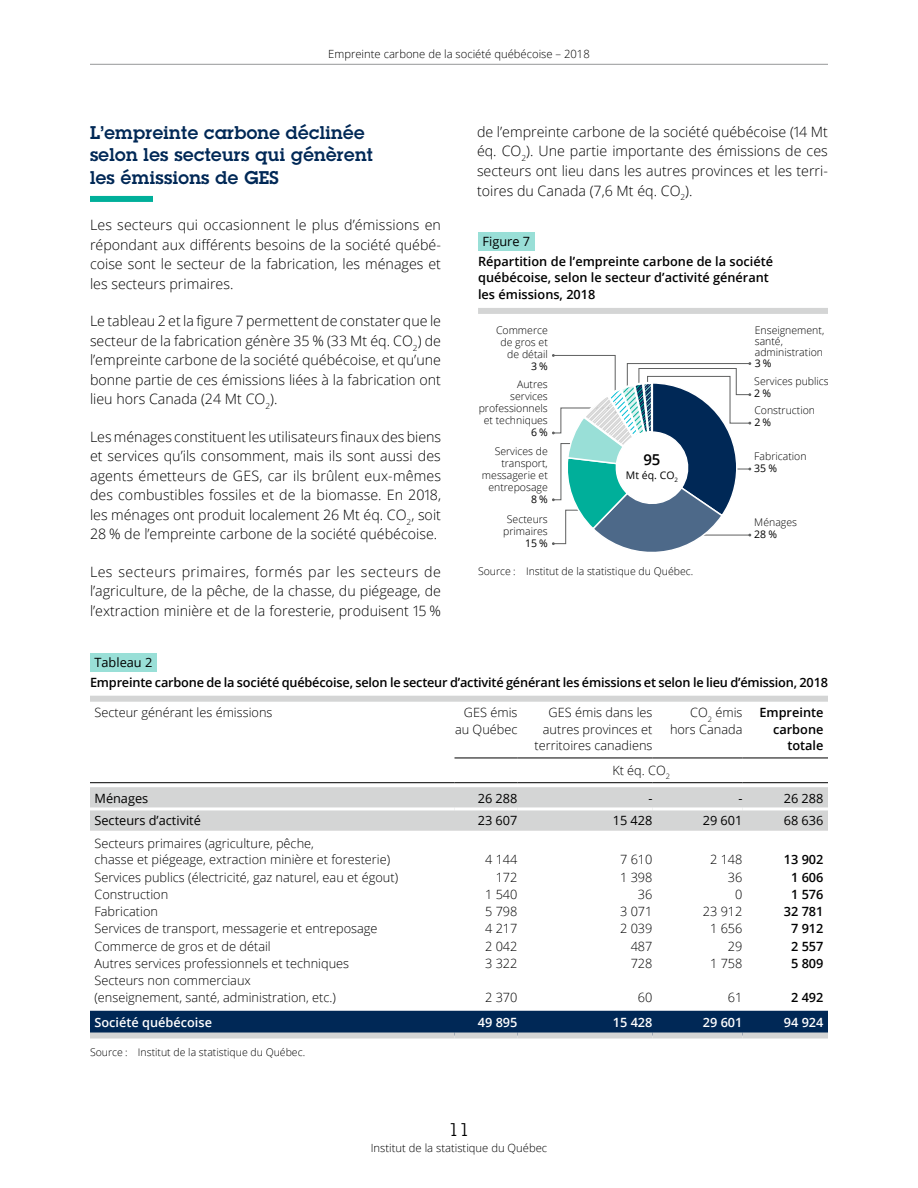
<style>
.page{position:relative;width:918px;height:1188px;background:#fff}
.page>*{position:absolute;margin:0;border:0;box-sizing:border-box;transform-origin:0 0}
.t1{font:600 18px/22.5px "Lubalin Graph Std";letter-spacing:.02em;color:#002856}
.t2{font:18px "Lubalin Graph Std";color:#000}
.t3{font:600 15px "Open Sans";color:#000}
.t4{font:300 14.25px/19.5px "Open Sans";color:#000;text-align:justify}
.t5{font:300 12.75px/16.5px "Open Sans";color:#000;text-align:right}
.t6{font:600 12.75px/16.5px "Open Sans";color:#000}
.t7{font:12.75px "Open Sans";color:#000}
.t8{font:600 12.75px "Open Sans";color:#fff}
.t9{font:300 11.25px "Open Sans";color:#000}
.t10{font:300 10.5px/12px "Open Sans";color:#000;text-align:right}
.t11{font:10.5px "Open Sans";color:#000}
</style>
<div class="page">
<hr style="left:90px;top:64px;width:738px;height:1px;background:#969798">
<div style="left:90px;top:196px;width:63px;height:6px;background:#00af9a"></div>
<div style="left:478px;top:232px;width:57px;height:19px;background:#99dfd7"></div>
<div style="left:478px;top:308px;width:350px;height:6px;background:#d4d5d5"></div>
<svg style="left:552px;top:354px;width:199px;height:198px"></svg>
<div style="left:90px;top:787px;width:738px;height:44px;background:#d4d5d5"></div>
<div style="left:90px;top:1011px;width:738px;height:22px;background:#002856"></div>
<hr style="left:454px;top:758px;width:64px;height:1px;background:#000">
<hr style="left:518px;top:758px;width:134px;height:1px;background:#000">
<hr style="left:652px;top:758px;width:90px;height:1px;background:#000">
<hr style="left:742px;top:758px;width:86px;height:1px;background:#000">
<hr style="left:90px;top:782px;width:364px;height:1px;background:#000">
<hr style="left:454px;top:782px;width:64px;height:1px;background:#000">
<hr style="left:518px;top:782px;width:134px;height:1px;background:#000">
<hr style="left:652px;top:782px;width:90px;height:1px;background:#000">
<hr style="left:742px;top:782px;width:86px;height:1px;background:#000">
<hr style="left:90px;top:807px;width:364px;height:3px;background:#fff">
<hr style="left:454px;top:807px;width:64px;height:3px;background:#fff">
<hr style="left:518px;top:807px;width:134px;height:3px;background:#fff">
<hr style="left:652px;top:807px;width:90px;height:3px;background:#fff">
<hr style="left:742px;top:807px;width:86px;height:3px;background:#fff">
<div style="left:90px;top:1033px;width:364px;height:6px;background:#d4d5d5"></div>
<div style="left:454px;top:1033px;width:64px;height:6px;background:#d4d5d5"></div>
<div style="left:518px;top:1033px;width:134px;height:6px;background:#d4d5d5"></div>
<div style="left:652px;top:1033px;width:90px;height:6px;background:#d4d5d5"></div>
<div style="left:742px;top:1033px;width:86px;height:6px;background:#d4d5d5"></div>
<div style="left:90px;top:653px;width:67px;height:19px;background:#99dfd7"></div>
<div style="left:90px;top:696px;width:738px;height:6px;background:#d4d5d5"></div>
<p class="t9" style="left:328px;top:46px;width:263px">Empreinte carbone de la société québécoise – 2018</p>
<p class="t1" style="left:90px;top:121px;width:285px">L’empreinte carbone déclinée selon les secteurs qui génèrent les émissions de GES</p>
<p class="t4" style="left:90px;top:215px;width:353px">Les secteurs qui occasionnent le plus d’émissions en répondant aux différents besoins de la société québé&shy;coise sont le secteur de la fabrication, les ménages et les secteurs primaires.</p>
<p class="t4" style="left:90px;top:311px;width:353px">Le tableau 2 et la figure 7 permettent de constater que le secteur de la fabrication génère 35 % (33 Mt éq. CO<sub>2</sub>) de l’empreinte carbone de la société québécoise, et qu’une bonne partie de ces émissions liées à la fabrication ont lieu hors Canada (24 Mt CO<sub>2</sub>).</p>
<p class="t4" style="left:90px;top:427px;width:353px">Les ménages constituent les utilisateurs finaux des biens et services qu’ils consomment, mais ils sont aussi des agents émetteurs de GES, car ils brûlent eux-mêmes des combustibles fossiles et de la biomasse. En 2018, les ménages ont produit localement 26 Mt éq. CO<sub>2</sub>, soit 28 % de l’empreinte carbone de la société québécoise.</p>
<p class="t4" style="left:90px;top:562px;width:353px">Les secteurs primaires, formés par les secteurs de l’agriculture, de la pêche, de la chasse, du piégeage, de l’extraction minière et de la foresterie, produisent 15 %</p>
<p class="t4" style="left:477px;top:122px;width:353px">de l’empreinte carbone de la société québécoise (14 Mt éq. CO<sub>2</sub>). Une partie importante des émissions de ces secteurs ont lieu dans les autres provinces et les terri&shy;toires du Canada (7,6 Mt éq. CO<sub>2</sub>).</p>
<p class="t7" style="left:483px;top:233px;width:49px">Figure 7</p>
<p class="t6" style="left:478px;top:253px;width:297px">Répartition de l’empreinte carbone de la société québécoise, selon le secteur d’activité générant les émissions, 2018</p>
<p class="t10" style="left:496px;top:324px;width:53px">Commerce de gros et de détail</p>
<p class="t11" style="left:531px;top:359px;width:18px">3%</p>
<p class="t10" style="left:755px;top:324px;width:71px;line-height:11.2px;text-align:left">Enseignement, santé, administration</p>
<p class="t11" style="left:755px;top:356px;width:18px">3%</p>
<p class="t10" style="left:479px;top:378px;width:71px">Autres services professionnels et techniques</p>
<p class="t11" style="left:531px;top:425px;width:18px">6%</p>
<p class="t10" style="left:754px;top:375px;width:76px">Services publics</p>
<p class="t11" style="left:754px;top:386px;width:18px">2%</p>
<p class="t10" style="left:754px;top:404px;width:62px">Construction</p>
<p class="t11" style="left:754px;top:415px;width:18px">2%</p>
<p class="t10" style="left:482px;top:445px;width:67px">Services de transport, messagerie et entreposage</p>
<p class="t11" style="left:531px;top:492px;width:18px">8%</p>
<p class="t3" style="left:643px;top:449px;width:19px">95</p>
<p class="t11" style="left:626px;top:468px;width:54px">Mt éq. CO<sub>2</sub></p>
<p class="t10" style="left:754px;top:450px;width:54px">Fabrication</p>
<p class="t11" style="left:754px;top:461px;width:24px">35%</p>
<p class="t10" style="left:503px;top:513px;width:46px;text-align:center">Secteurs primaires</p>
<p class="t11" style="left:525px;top:536px;width:24px">15%</p>
<p class="t10" style="left:754px;top:516px;width:44px">Ménages</p>
<p class="t11" style="left:754px;top:527px;width:24px">28%</p>
<p class="t10" style="left:478px;top:565px;width:217px">Source : Institut de la statistique du Québec.</p>
<p class="t7" style="left:94px;top:654px;width:59px">Tableau 2</p>
<p class="t6" style="left:90px;top:674px;width:740px">Empreinte carbone de la société québécoise, selon le secteur d’activité générant les émissions et selon le lieu d’émission, 2018</p>
<p class="t5" style="left:94px;top:704px;width:180px">Secteur générant les émissions</p>
<p class="t5" style="left:455px;top:704px;width:64px">GES émis au Québec</p>
<p class="t5" style="left:535px;top:704px;width:119px">GES émis dans les autres provinces et territoires canadiens</p>
<p class="t5" style="left:670px;top:704px;width:74px">CO<sub>2</sub> émis hors Canada</p>
<p class="t6" style="left:759px;top:704px;width:66px;text-align:right">Empreinte carbone totale</p>
<p class="t5" style="left:612px;top:762px;width:59px">Kt éq. CO<sub>2</sub></p>
<p class="t7" style="left:94px;top:790px;width:55px">Ménages</p>
<p class="t7" style="left:478px;top:790px;width:41px">26 288</p>
<p class="t7" style="left:648px;top:790px;width:6px">-</p>
<p class="t7" style="left:738px;top:790px;width:6px">-</p>
<p class="t7" style="left:784px;top:790px;width:41px">26 288</p>
<p class="t7" style="left:94px;top:811px;width:108px">Secteurs d’activité</p>
<p class="t7" style="left:478px;top:811px;width:41px">23 607</p>
<p class="t7" style="left:613px;top:811px;width:41px">15 428</p>
<p class="t7" style="left:703px;top:811px;width:41px">29 601</p>
<p class="t7" style="left:784px;top:811px;width:41px">68 636</p>
<p class="t5" style="left:94px;top:835px;width:297px;text-align:left">Secteurs primaires (agriculture, pêche,<br>chasse et piégeage, extraction minière et foresterie)</p>
<p class="t5" style="left:485px;top:851px;width:34px">4 144</p>
<p class="t5" style="left:620px;top:851px;width:34px">7 610</p>
<p class="t5" style="left:710px;top:851px;width:34px">2 148</p>
<p class="t6" style="left:784px;top:851px;width:41px">13 902</p>
<p class="t5" style="left:94px;top:869px;width:305px">Services publics (électricité, gaz naturel, eau et égout)</p>
<p class="t5" style="left:496px;top:869px;width:23px">172</p>
<p class="t5" style="left:620px;top:869px;width:34px">1 398</p>
<p class="t5" style="left:728px;top:869px;width:16px">36</p>
<p class="t6" style="left:791px;top:869px;width:34px">1 606</p>
<p class="t5" style="left:94px;top:886px;width:75px">Construction</p>
<p class="t5" style="left:485px;top:886px;width:34px">1 540</p>
<p class="t5" style="left:638px;top:886px;width:16px">36</p>
<p class="t5" style="left:735px;top:886px;width:9px">0</p>
<p class="t6" style="left:791px;top:886px;width:34px">1 576</p>
<p class="t5" style="left:94px;top:903px;width:65px">Fabrication</p>
<p class="t5" style="left:485px;top:903px;width:34px">5 798</p>
<p class="t5" style="left:620px;top:903px;width:34px">3 071</p>
<p class="t5" style="left:703px;top:903px;width:41px">23 912</p>
<p class="t6" style="left:784px;top:903px;width:41px">32 781</p>
<p class="t5" style="left:94px;top:920px;width:285px">Services de transport, messagerie et entreposage</p>
<p class="t5" style="left:485px;top:920px;width:34px">4 217</p>
<p class="t5" style="left:620px;top:920px;width:34px">2 039</p>
<p class="t5" style="left:710px;top:920px;width:34px">1 656</p>
<p class="t6" style="left:791px;top:920px;width:34px">7 912</p>
<p class="t5" style="left:94px;top:938px;width:178px">Commerce de gros et de détail</p>
<p class="t5" style="left:485px;top:938px;width:34px">2 042</p>
<p class="t5" style="left:631px;top:938px;width:23px">487</p>
<p class="t5" style="left:728px;top:938px;width:16px">29</p>
<p class="t6" style="left:791px;top:938px;width:34px">2 557</p>
<p class="t5" style="left:94px;top:955px;width:256px">Autres services professionnels et techniques</p>
<p class="t5" style="left:485px;top:955px;width:34px">3 322</p>
<p class="t5" style="left:631px;top:955px;width:23px">728</p>
<p class="t5" style="left:710px;top:955px;width:34px">1 758</p>
<p class="t6" style="left:791px;top:955px;width:34px">5 809</p>
<p class="t5" style="left:94px;top:972px;width:243px;text-align:left">Secteurs non commerciaux (enseignement, santé, administration, etc.)</p>
<p class="t5" style="left:485px;top:989px;width:34px">2 370</p>
<p class="t5" style="left:638px;top:989px;width:16px">60</p>
<p class="t5" style="left:728px;top:989px;width:16px">61</p>
<p class="t6" style="left:791px;top:989px;width:34px">2 492</p>
<p class="t8" style="left:94px;top:1013px;width:119px">Société québécoise</p>
<p class="t8" style="left:478px;top:1013px;width:41px">49 895</p>
<p class="t8" style="left:613px;top:1013px;width:41px">15 428</p>
<p class="t8" style="left:703px;top:1013px;width:41px">29 601</p>
<p class="t8" style="left:784px;top:1013px;width:41px">94 924</p>
<p class="t10" style="left:90px;top:1045px;width:217px">Source : Institut de la statistique du Québec.</p>
<p class="t2" style="left:449px;top:1118px;width:22px">11</p>
<p class="t9" style="left:371px;top:1140px;width:178px">Institut de la statistique du Québec</p>
</div>
